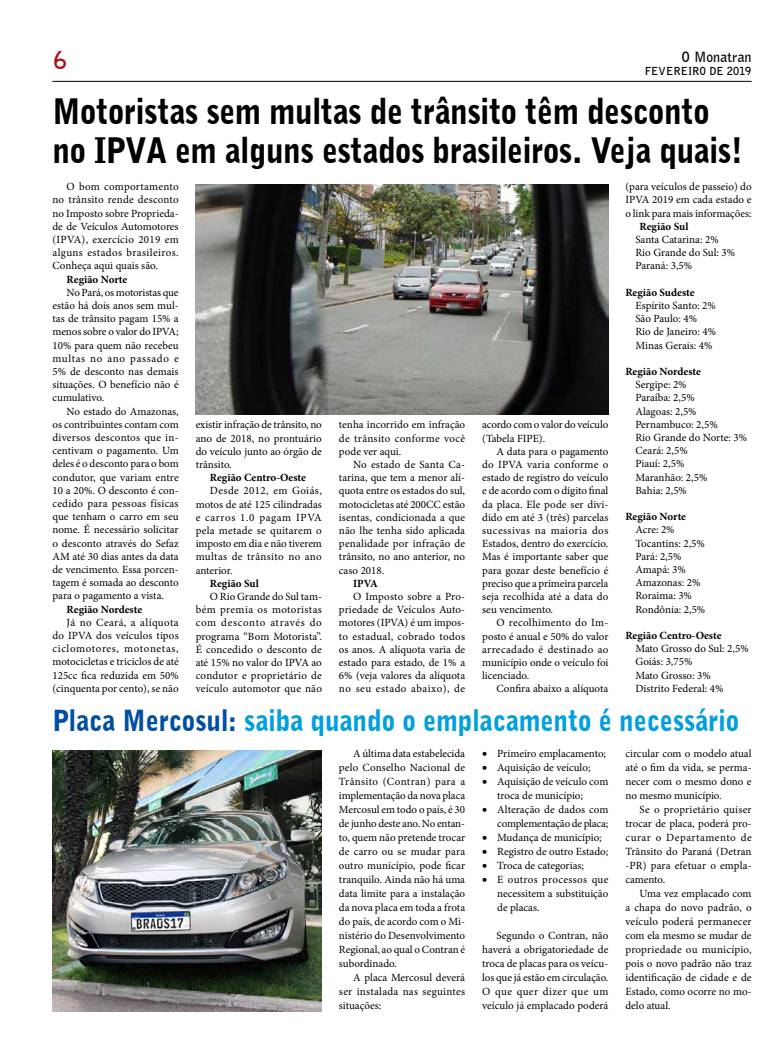
<style>
.page{position:relative;width:780px;height:1063px;background:#fff}
.page>*{position:absolute;margin:0;border:0;box-sizing:border-box;transform-origin:0 0}
.t1{font:900 35px/39px "Bell Gothic BT";letter-spacing:-.01em;color:#000;scale:.9 1}
.t2{font:900 29px "Bell Gothic BT";color:#009fdf;scale:.9 1}
.t3{font:700 24px "Bell Gothic BT";color:#a90f14}
.t4{font:700 14px "Bell Gothic BT";color:#000}
.t5{font:11px/13.2px "Minion Pro";color:#000;text-align:justify}
.t6{font:700 11px "Minion Pro";letter-spacing:-.01em;color:#000}
.t7{font:700 11px "Bell Gothic BT";color:#000}
.s1{color:#004fa3}
</style>
<div class="page">
<hr style="left:52px;top:81px;width:699px;height:1px;background:#000">
<img style="left:196px;top:184px;width:412px;height:231px">
<img style="left:52px;top:750px;width:270px;height:262px">
<h3 class="t3" style="left:53px;top:45px;width:15px">6</h3>
<p class="t4" style="left:681px;top:47px;width:71px">O Monatran</p>
<p class="t7" style="left:645px;top:64px;width:108px">FEVEREIRO DE 2019</p>
<h1 class="t1" style="left:52px;top:91px;width:768px">Motoristas sem multas de trânsito têm desconto no IPVA em alguns estados brasileiros. Veja quais!</h1>
<p class="t5" style="left:52px;top:180px;width:128px;text-indent:14px">O bom comportamento no trânsito rende desconto no Imposto sobre Proprieda&shy;de de Veículos Automotores (IPVA), exercício 2019 em alguns estados brasileiros.<br>Conheça aqui quais são.</p>
<p class="t6" style="left:67px;top:271px;width:62px">Região Norte</p>
<p class="t5" style="left:52px;top:286px;width:128px;text-indent:14px">No Pará, os motoristas que estão há dois anos sem mul&shy;tas de trânsito pagam 15% a menos sobre o valor do IPVA; 10% para quem não recebeu multas no ano passado e 5% de desconto nas demais situações. O benefício não é cumulativo.</p>
<p class="t5" style="left:52px;top:405px;width:128px;text-indent:14px">No estado do Amazonas, os contribuintes contam com diversos descontos que in&shy;centivam o pagamento. Um deles é o desconto para o bom condutor, que variam entre 10 a 20%. O desconto é con&shy;cedido para pessoas físicas que tenham o carro em seu nome. É necessário solicitar o desconto através do Sefaz AM até 30 dias antes da data de vencimento. Essa porcen&shy;tagem é somada ao desconto para o pagamento a vista.</p>
<p class="t6" style="left:67px;top:601px;width:77px">Região Nordeste</p>
<p class="t5" style="left:52px;top:616px;width:128px;text-indent:14px">Já no Ceará, a alíquota do IPVA dos veículos tipos ciclomotores, motonetas, motocicletas e triciclos de até 125cc fica reduzida em 50% (cinquenta por cento), se não</p>
<p class="t5" style="left:196px;top:418px;width:128px">existir infração de trânsito, no ano de 2018, no prontuário do veículo junto ao órgão de trânsito.</p>
<p class="t6" style="left:210px;top:470px;width:98px">Região Centro-Oeste</p>
<p class="t5" style="left:196px;top:484px;width:128px;text-indent:14px">Desde 2012, em Goiás, motos de até 125 cilindradas e carros 1.0 pagam IPVA pela metade se quitarem o imposto em dia e não tiverem multas de trânsito no ano anterior.</p>
<p class="t6" style="left:210px;top:575px;width:50px">Região Sul</p>
<p class="t5" style="left:196px;top:590px;width:128px;text-indent:14px">O Rio Grande do Sul tam&shy;bém premia os motoristas com desconto através do programa “Bom Motorista”.<br>É concedido o desconto de até 15% no valor do IPVA ao condutor e proprietário de veículo automotor que não</p>
<p class="t5" style="left:339px;top:418px;width:128px">tenha incorrido em infração de trânsito conforme você pode ver aqui.</p>
<p class="t5" style="left:339px;top:458px;width:128px;text-indent:14px">No estado de Santa Ca&shy;tarina, que tem a menor alí&shy;quota entre os estados do sul, motocicletas até 200CC estão isentas, condicionada a que não lhe tenha sido aplicada penalidade por infração de trânsito, no ano anterior, no caso 2018.</p>
<p class="t6" style="left:353px;top:575px;width:26px">IPVA</p>
<p class="t5" style="left:339px;top:590px;width:128px;text-indent:14px">O Imposto sobre a Pro&shy;priedade de Veículos Auto&shy;motores (IPVA) é um impos&shy;to estadual, cobrado todos os anos. A alíquota varia de estado para estado, de 1% a 6% (veja valores da alíquota no seu estado abaixo), de</p>
<p class="t5" style="left:482px;top:418px;width:128px">acordo com o valor do veículo (Tabela FIPE).</p>
<p class="t5" style="left:482px;top:445px;width:128px;text-indent:14px">A data para o pagamento do IPVA varia conforme o estado de registro do veículo e de acordo com o dígito final da placa. Ele pode ser divi&shy;dido em até 3 (três) parcelas sucessivas na maioria dos Estados, dentro do exercício.<br>Mas é importante saber que para gozar deste benefício é preciso que a primeira parcela seja recolhida até a data do seu vencimento.</p>
<p class="t5" style="left:482px;top:616px;width:128px;text-indent:14px">O recolhimento do Im&shy;posto é anual e 50% do valor arrecadado é destinado ao município onde o veículo foi licenciado.</p>
<p class="t5" style="left:496px;top:682px;width:113px">Confira abaixo a alíquota</p>
<p class="t5" style="left:625px;top:180px;width:128px">(para veículos de passeio) do IPVA 2019 em cada estado e o link para mais informações:</p>
<p class="t6" style="left:639px;top:219px;width:50px">Região Sul</p>
<p class="t5" style="left:635px;top:233px;width:101px;text-align:left">Santa Catarina: 2%<br>Rio Grande do Sul: 3%<br>Paraná: 3,5%</p>
<p class="t6" style="left:625px;top:285px;width:71px">Região Sudeste</p>
<p class="t5" style="left:635px;top:299px;width:82px;text-align:left">Espírito Santo: 2%<br>São Paulo: 4%<br>Rio de Janeiro: 4%<br>Minas Gerais: 4%</p>
<p class="t6" style="left:625px;top:364px;width:77px">Região Nordeste</p>
<p class="t5" style="left:635px;top:378px;width:113px;text-align:left">Sergipe: 2%<br>Paraíba: 2,5%<br>Alagoas: 2,5%<br>Pernambuco: 2,5%<br>Rio Grande do Norte: 3%<br>Ceará: 2,5%<br>Piauí: 2,5%<br>Maranhão: 2,5%<br>Bahia: 2,5%</p>
<p class="t6" style="left:625px;top:509px;width:62px">Região Norte</p>
<p class="t5" style="left:635px;top:523px;width:71px;text-align:left">Acre: 2%<br>Tocantins: 2,5%<br>Pará: 2,5%<br>Amapá: 3%<br>Amazonas: 2%<br>Roraima: 3%<br>Rondônia: 2,5%</p>
<p class="t6" style="left:625px;top:628px;width:98px">Região Centro-Oeste</p>
<p class="t5" style="left:635px;top:642px;width:115px;text-align:left">Mato Grosso do Sul: 2,5%<br>Goiás: 3,75%<br>Mato Grosso: 3%<br>Distrito Federal: 4%</p>
<h2 class="t2" style="left:52px;top:703px;width:764px"><span class="s1">Placa Mercosul:</span> saiba quando o emplacamento é necessário</h2>
<p class="t5" style="left:339px;top:746px;width:128px;line-height:14px;text-indent:14px">A última data estabelecida pelo Conselho Nacional de Trânsito (Contran) para a implementação da nova placa Mercosul em todo o país, é 30 de junho deste ano. No entan&shy;to, quem não pretende trocar de carro ou se mudar para outro município, pode ficar tranquilo. Ainda não há uma data limite para a instalação da nova placa em toda a frota do país, de acordo com o Mi&shy;nistério do Desenvolvimento Regional, ao qual o Contran é subordinado.</p>
<p class="t5" style="left:339px;top:970px;width:128px;line-height:14px;text-indent:14px">A placa Mercosul deverá ser instalada nas seguintes situações:</p>
<p class="t5" style="left:482px;top:747px;width:125px">• Primeiro emplacamento;</p>
<p class="t5" style="left:482px;top:761px;width:110px">• Aquisição de veículo;</p>
<p class="t5" style="left:497px;top:774px;width:113px;line-height:14px;text-indent:-15px">• Aquisição de veículo com troca de município;</p>
<p class="t5" style="left:482px;top:802px;width:128px;line-height:14px;text-align:right">• Alteração de dados com complementação de placa;</p>
<p class="t5" style="left:482px;top:831px;width:121px">• Mudança de município;</p>
<p class="t5" style="left:482px;top:845px;width:128px">• Registro de outro Estado;</p>
<p class="t5" style="left:482px;top:859px;width:103px">• Troca de categorias;</p>
<p class="t5" style="left:497px;top:872px;width:113px;line-height:14px;text-indent:-15px">• E outros processos que necessitem a substituição de placas.</p>
<p class="t5" style="left:482px;top:928px;width:128px;line-height:14px;text-indent:14px">Segundo o Contran, não haverá a obrigatoriedade de troca de placas para os veícu&shy;los que já estão em circulação.<br>O que quer dizer que um veículo já emplacado poderá</p>
<p class="t5" style="left:625px;top:746px;width:128px;line-height:14px">circular com o modelo atual até o fim da vida, se perma&shy;necer com o mesmo dono e no mesmo município.</p>
<p class="t5" style="left:625px;top:802px;width:128px;line-height:14px;text-indent:14px">Se o proprietário quiser trocar de placa, poderá pro&shy;curar o Departamento de Trânsito do Paraná (Detran -PR) para efetuar o empla&shy;camento.</p>
<p class="t5" style="left:625px;top:886px;width:128px;line-height:14px;text-indent:14px">Uma vez emplacado com a chapa do novo padrão, o veículo poderá permanecer com ela mesmo se mudar de propriedade ou município, pois o novo padrão não traz identificação de cidade e de Estado, como ocorre no mo&shy;delo atual.</p>
</div>
